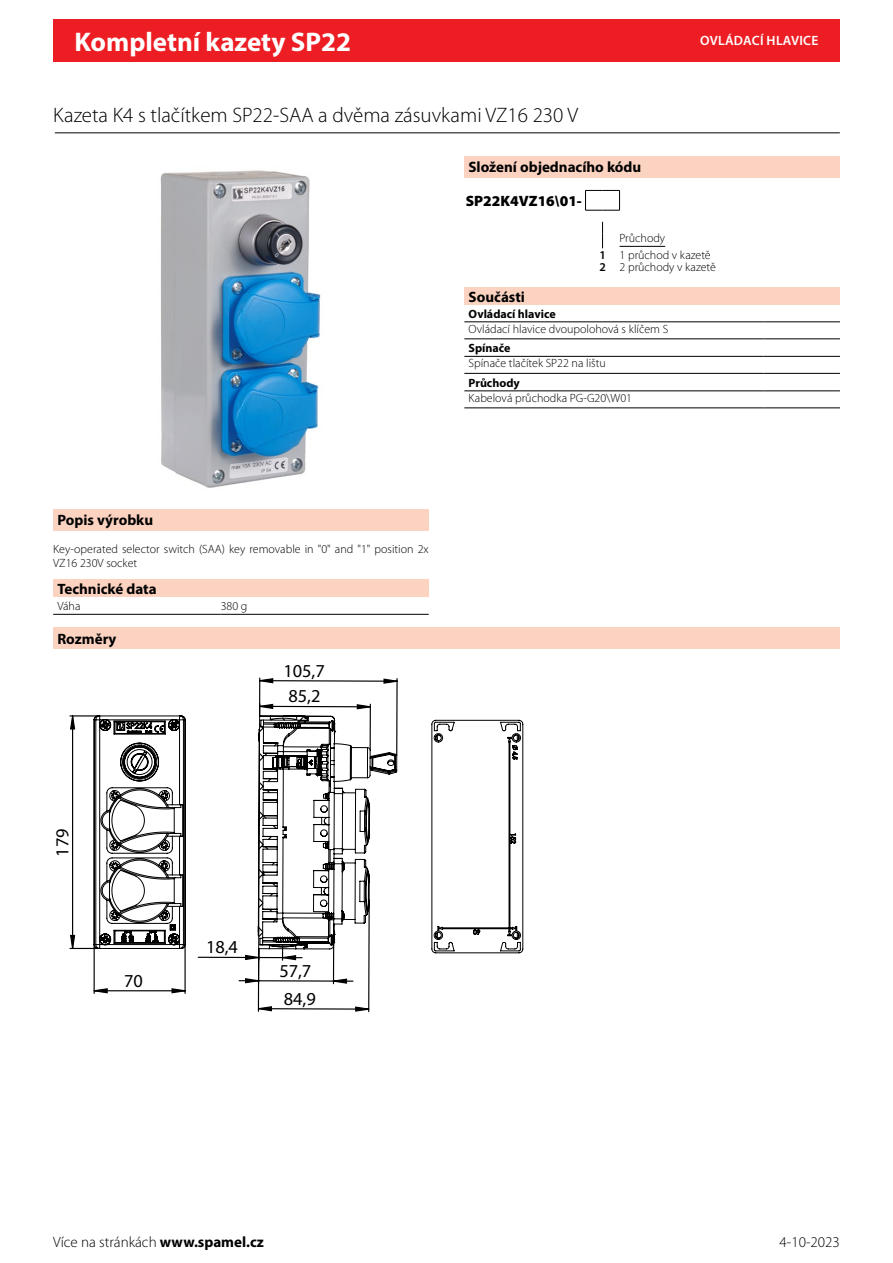
<style>
.page{position:relative;width:893px;height:1263px;background:#fff}
.page>*{position:absolute;margin:0;border:0;box-sizing:border-box;transform-origin:0 0}
.t1{font:700 27px "Myriad Pro";color:#fff}
.t2{font:300 21px "Myriad Pro";color:#000}
.Cecha_Wymiary{font:18.3px "Arial";letter-spacing:-.005em;color:#000}
.Überschrift{font:700 15px "Myriad Pro";color:#000}
.t3{font:300 15px "Myriad Pro";color:#000}
.TS_Bestellschlüssel{font:900 15px "Myriad Pro";color:#000}
.t4{font:600 13.5px "Myriad Pro";letter-spacing:.02em;color:#fff}
.Tabellenkörper{font:300 12px "Myriad Pro";color:#000}
.Text_normal_block{font:300 12px/14.4px "Myriad Pro";color:#000}
.TS_links{font:300 12px "Myriad Pro";color:#000}
.Text_SubHeader{font:700 12px "Myriad Pro";color:#000}
.TS_links_unterstrich{font:300 12px "Myriad Pro";color:#000}
.TS_fett_zentriert{font:600 12px "Myriad Pro";color:#000}
.s1{font-weight:700}
</style>
<div class="page">
<div style="left:53px;top:19px;width:787px;height:43px;background:#ed1d24"></div>
<img style="left:160px;top:170px;width:161px;height:318px">
<div style="left:53px;top:580px;width:376px;height:17px;background:#fcd3c1"></div>
<hr style="left:53px;top:614px;width:168px;height:1px;background:#000">
<hr style="left:221px;top:614px;width:208px;height:1px;background:#000">
<div style="left:464px;top:156px;width:376px;height:21px;background:#fcd3c1"></div>
<svg style="left:585px;top:190px;width:35px;height:21px"></svg>
<svg style="left:602px;top:222px;width:1px;height:26px"></svg>
<hr style="left:620px;top:246px;width:45px;height:1px;background:#000">
<div style="left:53px;top:627px;width:787px;height:21px;background:#fcd3c1"></div>
<svg style="left:69px;top:677px;width:329px;height:335px"></svg>
<svg style="left:260px;top:704px;width:110px;height:5px"></svg>
<svg style="left:260px;top:679px;width:137px;height:4px"></svg>
<svg style="left:246px;top:955px;width:123px;height:56px"></svg>
<svg style="left:71px;top:716px;width:4px;height:232px"></svg>
<svg style="left:94px;top:989px;width:91px;height:4px"></svg>
<svg style="left:93px;top:715px;width:430px;height:238px"></svg>
<hr style="left:55px;top:132px;width:785px;height:1px;background:#000">
<div style="left:53px;top:509px;width:376px;height:21px;background:#fcd3c1"></div>
<div style="left:464px;top:287px;width:376px;height:17px;background:#fcd3c1"></div>
<hr style="left:763px;top:322px;width:77px;height:1px;background:#000">
<hr style="left:763px;top:339px;width:77px;height:1px;background:#000">
<hr style="left:763px;top:356px;width:77px;height:1px;background:#000">
<hr style="left:763px;top:373px;width:77px;height:1px;background:#000">
<hr style="left:763px;top:391px;width:77px;height:1px;background:#000">
<hr style="left:464px;top:408px;width:299px;height:1px;background:#000">
<hr style="left:763px;top:408px;width:77px;height:1px;background:#000">
<hr style="left:464px;top:322px;width:299px;height:1px;background:#000">
<hr style="left:464px;top:339px;width:299px;height:1px;background:#000">
<hr style="left:464px;top:356px;width:299px;height:1px;background:#000">
<hr style="left:464px;top:373px;width:299px;height:1px;background:#000">
<hr style="left:464px;top:391px;width:299px;height:1px;background:#000">
<h1 class="t1" style="left:74px;top:24px;width:278px">Kompletní kazety SP22</h1>
<p class="t4" style="left:700px;top:32px;width:120px">OVLÁDACÍ HLAVICE</p>
<p class="t2" style="left:53px;top:104px;width:526px">Kazeta K4 s tlačítkem SP22-SAA a dvěma zásuvkami VZ16 230 V</p>
<p class="Überschrift" style="left:469px;top:158px;width:174px">Složení objednacího kódu</p>
<p class="TS_Bestellschlüssel" style="left:466px;top:191px;width:117px">SP22K4VZ16\01-</p>
<p class="TS_links_unterstrich" style="left:620px;top:232px;width:47px">Průchody</p>
<p class="TS_fett_zentriert" style="left:599px;top:247px;width:8px">1</p>
<p class="TS_links" style="left:620px;top:248px;width:93px">1 průchod v kazetě</p>
<p class="TS_fett_zentriert" style="left:599px;top:260px;width:8px">2</p>
<p class="TS_links" style="left:620px;top:261px;width:98px">2 průchody v kazetě</p>
<p class="Überschrift" style="left:469px;top:287px;width:58px">Součásti</p>
<p class="Text_SubHeader" style="left:469px;top:306px;width:89px">Ovládací hlavice</p>
<p class="Tabellenkörper" style="left:469px;top:322px;width:201px">Ovládací hlavice dvoupolohová s klíčem S</p>
<p class="Text_SubHeader" style="left:469px;top:340px;width:43px">Spínače</p>
<p class="Tabellenkörper" style="left:469px;top:357px;width:139px">Spínače tlačítek SP22 na lištu</p>
<p class="Text_SubHeader" style="left:469px;top:375px;width:53px">Průchody</p>
<p class="Tabellenkörper" style="left:469px;top:391px;width:165px">Kabelová průchodka PG-G20\W01</p>
<p class="Überschrift" style="left:57px;top:511px;width:97px">Popis výrobku</p>
<p class="Text_normal_block" style="left:53px;top:542px;width:377px">Key-operated selector switch (SAA) key removable in "0" and "1" position 2x<br>VZ16 230V socket</p>
<p class="Überschrift" style="left:57px;top:579px;width:101px">Technické data</p>
<p class="Tabellenkörper" style="left:57px;top:599px;width:25px">Váha</p>
<p class="Tabellenkörper" style="left:221px;top:599px;width:28px">380 g</p>
<p class="Überschrift" style="left:57px;top:629px;width:61px">Rozměry</p>
<p class="Cecha_Wymiary" style="left:283px;top:659px;width:43px">105,7</p>
<p class="Cecha_Wymiary" style="left:289px;top:685px;width:34px">85,2</p>
<p class="Cecha_Wymiary" style="left:51px;top:857px;width:30px;rotate:-90deg">179</p>
<p class="Cecha_Wymiary" style="left:124px;top:969px;width:20px">70</p>
<p class="Cecha_Wymiary" style="left:206px;top:936px;width:34px">18,4</p>
<p class="Cecha_Wymiary" style="left:279px;top:959px;width:34px">57,7</p>
<p class="Cecha_Wymiary" style="left:284px;top:987px;width:34px">84,9</p>
<p class="t3" style="left:53px;top:1234px;width:212px">Více na stránkách <span class="s1">www.spamel.cz</span></p>
<p class="t3" style="left:780px;top:1234px;width:62px">4-10-2023</p>
</div>
